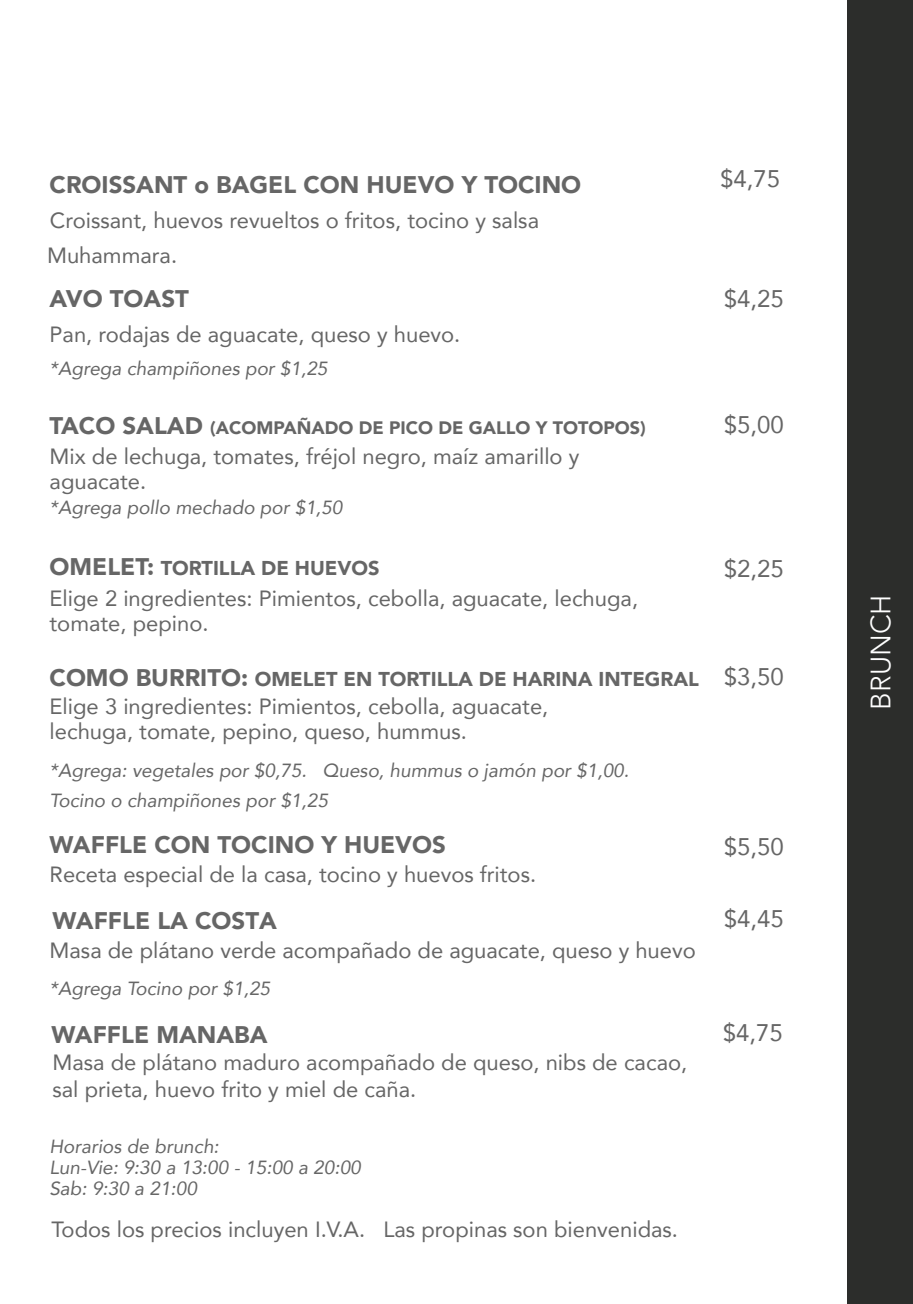
<style>
.page{position:relative;width:913px;height:1304px;background:#fff}
.page>*{position:absolute;margin:0;border:0;box-sizing:border-box;transform-origin:0 0}
.t1{font:300 28px "Avenir";color:#fff}
.t2{font:900 24px "Avenir";color:#666}
.t3{font:24px "Avenir";color:#666}
.t4{font:22px/24.8px "Avenir";color:#666}
.t5{font:900 20px "Avenir";color:#666}
.t6{font:italic 19px/20.8px "Avenir";color:#666}
.t7{font:900 18px "Avenir";color:#666}
.s1{font-size:24px}
</style>
<div class="page">
<div style="left:847px;top:0;width:65px;height:1304px;background:#2c2d2b"></div>
<p class="t2" style="left:50px;top:164px;width:533px">CROISSANT o BAGEL CON HUEVO Y TOCINO</p>
<p class="t4" style="left:47px;top:203px;width:493px;line-height:34.6px">Croissant, huevos revueltos o fritos, tocino y salsa<br>Muhammara.</p>
<p class="t2" style="left:50px;top:278px;width:141px">AVO TOAST</p>
<p class="t4" style="left:50px;top:322px;width:412px">Pan, rodajas de aguacate, queso y huevo.</p>
<p class="t6" style="left:50px;top:358px;width:279px">*Agrega champiñones por $1,25</p>
<p class="t7" style="left:50px;top:412px;width:597px"><span class="s1">TACO SALAD</span> (ACOMPAÑADO DE PICO DE GALLO Y TOTOPOS)</p>
<p class="t4" style="left:50px;top:444px;width:531px">Mix de lechuga, tomates, fréjol negro, maíz amarillo y aguacate.</p>
<p class="t6" style="left:50px;top:497px;width:294px">*Agrega pollo mechado por $1,50</p>
<p class="t5" style="left:50px;top:551px;width:331px"><span class="s1">OMELET:</span> TORTILLA DE HUEVOS</p>
<p class="t4" style="left:50px;top:586px;width:590px">Elige 2 ingredientes: Pimientos, cebolla, aguacate, lechuga, tomate, pepino.</p>
<p class="t5" style="left:50px;top:662px;width:651px"><span class="s1">COMO BURRITO:</span> OMELET EN TORTILLA DE HARINA INTEGRAL</p>
<p class="t4" style="left:50px;top:694px;width:500px">Elige 3 ingredientes: Pimientos, cebolla, aguacate, lechuga, tomate, pepino, queso, hummus.</p>
<p class="t6" style="left:50px;top:754px;width:581px;line-height:30.8px">*Agrega: vegetales por $0,75. Queso, hummus o jamón por $1,00.<br>Tocino o champiñones por $1,25</p>
<p class="t2" style="left:50px;top:824px;width:398px">WAFFLE CON TOCINO Y HUEVOS</p>
<p class="t4" style="left:50px;top:862px;width:488px">Receta especial de la casa, tocino y huevos fritos.</p>
<p class="t2" style="left:52px;top:900px;width:226px">WAFFLE LA COSTA</p>
<p class="t4" style="left:50px;top:938px;width:647px">Masa de plátano verde acompañado de aguacate, queso y huevo</p>
<p class="t6" style="left:50px;top:978px;width:222px">*Agrega Tocino por $1,25</p>
<p class="t3" style="left:720px;top:159px;width:62px">$4,75</p>
<p class="t3" style="left:723px;top:279px;width:62px">$4,25</p>
<p class="t3" style="left:723px;top:405px;width:62px">$5,00</p>
<p class="t3" style="left:723px;top:549px;width:62px">$2,25</p>
<p class="t3" style="left:723px;top:657px;width:62px">$3,50</p>
<p class="t3" style="left:723px;top:827px;width:62px">$5,50</p>
<p class="t3" style="left:723px;top:899px;width:62px">$4,45</p>
<p class="t2" style="left:51px;top:1015px;width:217px">WAFFLE MANABA</p>
<p class="t3" style="left:722px;top:1014px;width:62px">$4,75</p>
<p class="t4" style="left:52px;top:1049px;width:636px;line-height:26.4px">Masa de plátano maduro acompañado de queso, nibs de cacao, sal prieta, huevo frito y miel de caña.</p>
<p class="t6" style="left:49px;top:1136px;width:313px">Horarios de brunch:<br>Lun-Vie: 9:30 a 13:00 - 15:00 a 20:00<br>Sab: 9:30 a 21:00</p>
<p class="t4" style="left:51px;top:1216px;width:628px">Todos los precios incluyen I.V.A. Las propinas son bienvenidas.</p>
<p class="t1" style="left:864px;top:710px;width:117px;rotate:-90deg">BRUNCH</p>
</div>
